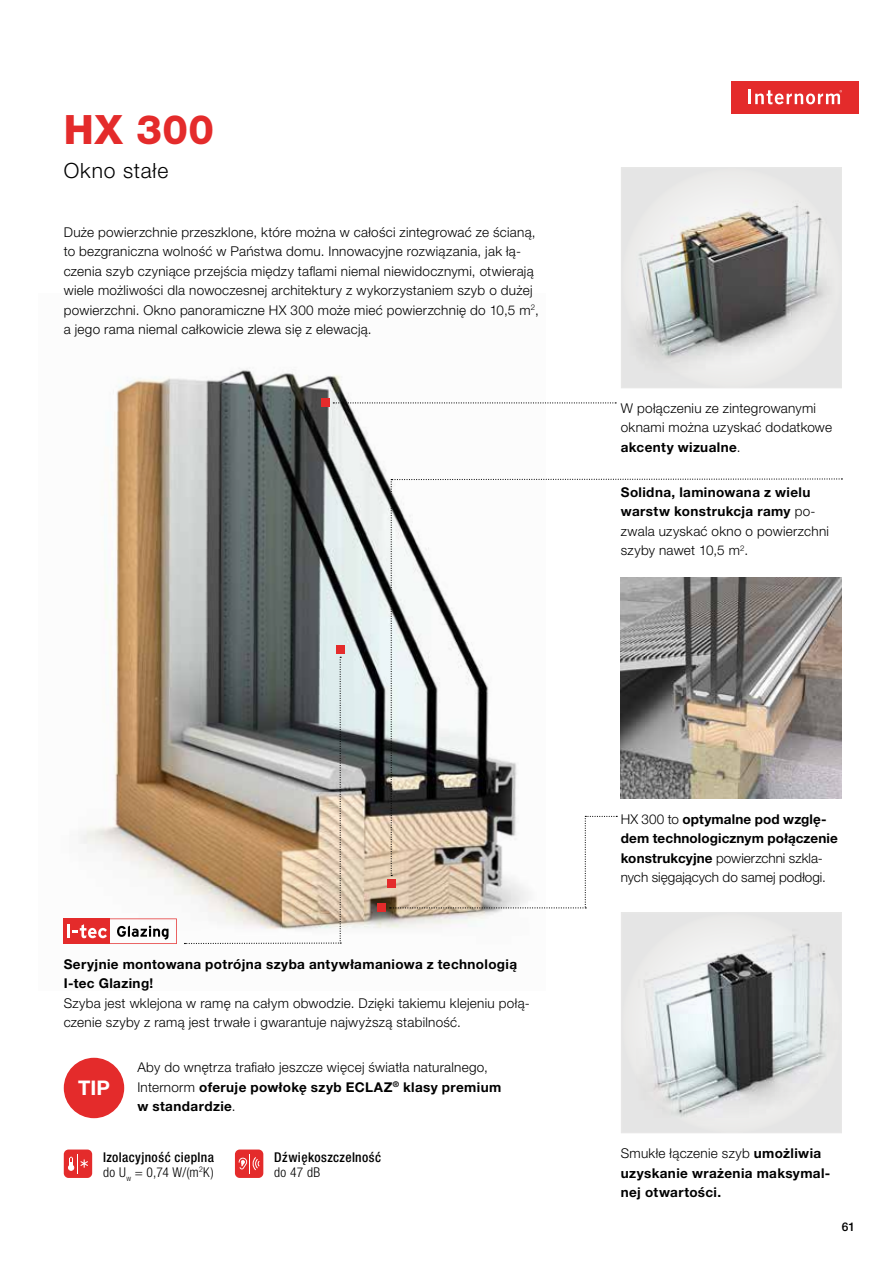
<style>
.page{position:relative;width:893px;height:1263px;background:#fff}
.page>*{position:absolute;margin:0;border:0;box-sizing:border-box;transform-origin:0 0}
.t1{font:800 40.5px "Helvetica Neue LT Pro";color:#e42b2b}
.t2{font:300 21px "Helvetica Neue LT Pro";letter-spacing:.04em;color:#000}
.t3{font:700 20.25px "Helvetica Neue LT Pro";color:#fff}
.t4{font:300 13.5px/19.5px "Helvetica Neue LT Pro";letter-spacing:.02em;color:#000}
.t5{font:700 13.5px/19.5px "Helvetica Neue LT Pro";letter-spacing:.025em;color:#000}
.t6{font:500 condensed 13.5px/15px "Helvetica Neue LT Pro";letter-spacing:.03em;color:#000}
.t7{font:300 condensed 13.5px "Helvetica Neue LT Pro";color:#000}
.t8{font:500 12px "Helvetica Neue LT Pro";color:#000}
.s1{font-weight:700}
.s2{font-weight:300}
</style>
<div class="page">
<div style="left:64px;top:1058px;width:60px;height:60px;background:#e42b2b;border-radius:50%"></div>
<img style="left:63px;top:368px;width:482px;height:577px">
<div style="left:64px;top:918px;width:46px;height:26px;background:#e42b2b"></div>
<svg style="left:67px;top:918px;width:110px;height:26px"></svg>
<div style="left:64px;top:1149px;width:28px;height:29px;background:#e42b2b;border-radius:5px"></div>
<svg style="left:68px;top:1154px;width:20px;height:19px"></svg>
<div style="left:235px;top:1149px;width:28px;height:29px;background:#e42b2b;border-radius:5px"></div>
<svg style="left:238px;top:1154px;width:22px;height:19px"></svg>
<svg style="left:623px;top:169px;width:217px;height:217px;background:#c4c4c2"></svg>
<div style="left:621px;top:167px;width:221px;height:221px;border:1px solid #fff"></div>
<svg style="left:623px;top:914px;width:217px;height:217px;background:#cacccd"></svg>
<div style="left:621px;top:912px;width:221px;height:221px;border:1px solid #fff"></div>
<div style="left:336px;top:645px;width:8px;height:8px;background:#e42b2b"></div>
<svg style="left:184px;top:657px;width:157px;height:287px;background:#a79c8e"></svg>
<div style="left:387px;top:879px;width:8px;height:9px;background:#e42b2b"></div>
<div style="left:321px;top:399px;width:9px;height:8px;background:#e42b2b"></div>
<svg style="left:333px;top:402px;width:283px;height:1px"></svg>
<div style="left:377px;top:904px;width:9px;height:8px;background:#e42b2b"></div>
<svg style="left:390px;top:478px;width:452px;height:430px"></svg>
<div style="left:731px;top:81px;width:128px;height:32px;background:#e42b2b"></div>
<hr style="left:748px;top:90px;width:3px;height:14px;background:#fff">
<svg style="left:755px;top:90px;width:87px;height:14px"></svg>
<h1 class="t1" style="left:64px;top:105px;width:152px">HX 300</h1>
<h2 class="t2" style="left:64px;top:157px;width:106px">Okno stałe</h2>
<p class="t4" style="left:64px;top:222px;width:477px">Duże powierzchnie przeszklone, które można w całości zintegrować ze ścianą, to bezgraniczna wolność w Państwa domu. Innowacyjne rozwiązania, jak łą&shy;czenia szyb czyniące przejścia między taflami niemal niewidocznymi, otwierają wiele możliwości dla nowoczesnej architektury z wykorzystaniem szyb o dużej powierzchni. Okno panoramiczne HX 300 może mieć powierzchnię do 10,5 m<sup>2</sup>, a jego rama niemal całkowicie zlewa się z elewacją.</p>
<p class="t4" style="left:621px;top:398px;width:213px">W połączeniu ze zintegrowanymi oknami można uzyskać dodatkowe <span class="s1">akcenty wizualne</span>.</p>
<p class="t4" style="left:621px;top:482px;width:210px"><span class="s1">Solidna, laminowana z wielu warstw konstrukcja ramy</span> po&shy;zwala uzyskać okno o powierzchni szyby nawet 10,5 m<sup>2</sup>.</p>
<p class="t5" style="left:64px;top:953px;width:455px">Seryjnie montowana potrójna szyba antywłamaniowa z technologią<br>I-tec Glazing!</p>
<p class="t4" style="left:64px;top:993px;width:468px">Szyba jest wklejona w ramę na całym obwodzie. Dzięki takiemu klejeniu połą&shy;czenie szyby z ramą jest trwałe i gwarantuje najwyższą stabilność.</p>
<h3 class="t3" style="left:78px;top:1075px;width:33px">TIP</h3>
<p class="t4" style="left:137px;top:1057px;width:366px">Aby do wnętrza trafiało jeszcze więcej światła naturalnego,<br>Internorm <span class="s1">oferuje powłokę szyb ECLAZ</span><sup>®</sup> <span class="s1">klasy premium w standardzie</span>.</p>
<p class="t6" style="left:103px;top:1149px;width:112px">Izolacyjność cieplna <span class="s2">do U</span><sub>w</sub> <span class="s2">= 0,74 W/(m</span><sup>2</sup><span class="s2">K)</span></p>
<p class="t6" style="left:274px;top:1149px;width:108px">Dźwiękoszczelność</p>
<p class="t7" style="left:274px;top:1164px;width:47px">do 47 dB</p>
<p class="t5" style="left:621px;top:809px;width:219px"><span class="s2">HX 300 to</span> optymalne pod wzglę&shy;dem technologicznym połączenie konstrukcyjne <span class="s2">powierzchni szkla&shy;nych sięgających do samej podłogi.</span></p>
<p class="t5" style="left:621px;top:1143px;width:211px"><span class="s2">Smukłe łączenie szyb</span> umożliwia uzyskanie wrażenia maksymal&shy;nej otwartości.</p>
<p class="t8" style="left:842px;top:1219px;width:15px">61</p>
</div>
